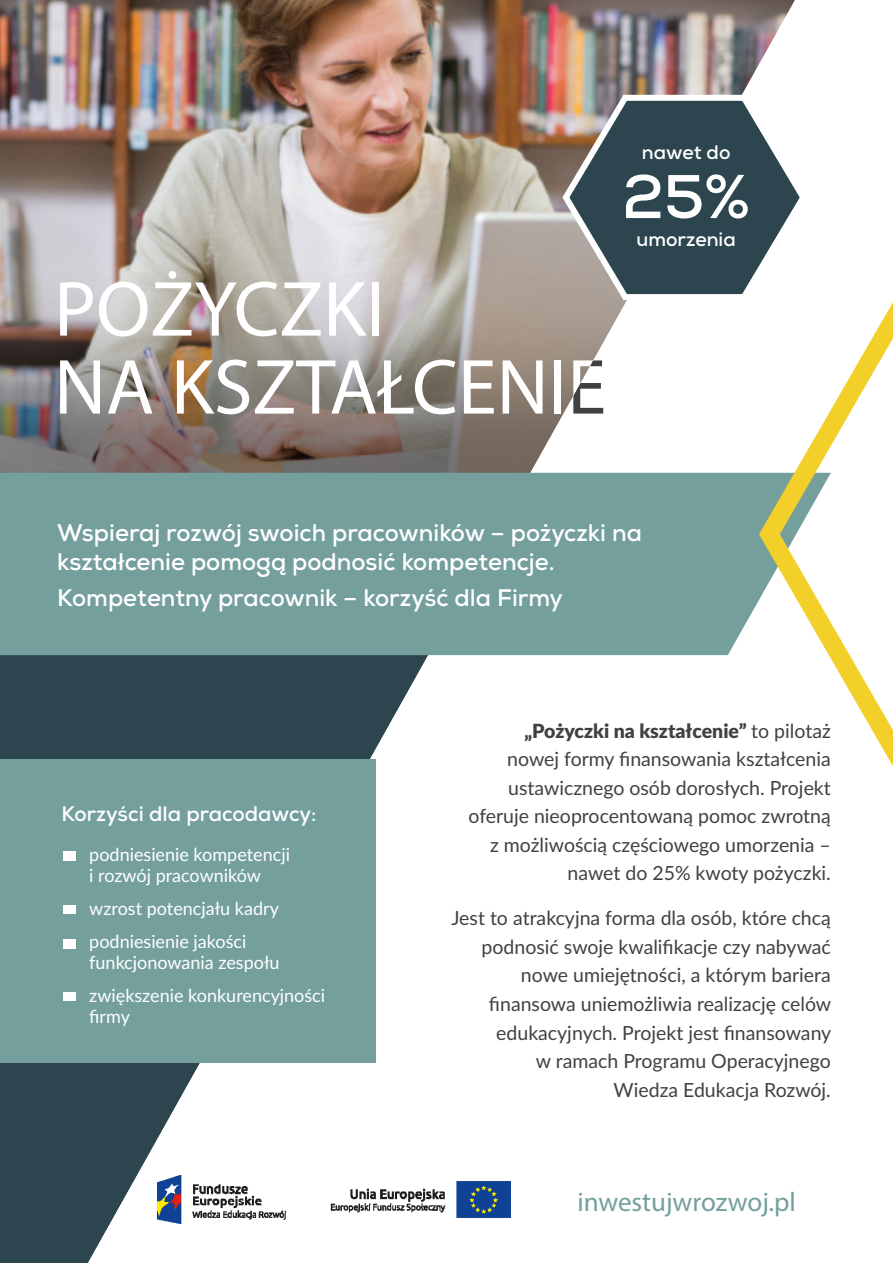
<style>
.page{position:relative;width:893px;height:1263px;background:#fff}
.page>*{position:absolute;margin:0;border:0;box-sizing:border-box;transform-origin:0 0}
.t1{font:78.9px/78px "Myriad Pro";color:#fff}
.t2{font:700 61.5px "Nexa";color:#fff}
.t3{font:27px "Myriad Pro";color:#749f9d}
.t4{font:700 24px/28.8px "Nexa";color:#fff}
.t5{font:700 21px "Nexa";color:#fff}
.t6{font:19.5px/28.5px "Lato";color:#414042;text-align:right}
.t7{font:700 19.5px "Nexa";color:#fff}
.t8{font:18px/33px "Lato";color:#fff}
.s1{font-weight:900}
</style>
<div class="page">
<div style="left:0;top:655px;width:88px;height:608px;background:#2c454e"></div>
<img style="left:0;top:0;width:88px;height:473px">
<img style="left:88px;top:0;width:707px;height:1263px">
<svg style="left:559px;top:92px;width:241px;height:213px;background:#606e72"></svg>
<div style="left:0;top:473px;width:749px;height:182px;background:#749f9d"></div>
<svg style="left:749px;top:223px;width:144px;height:616px"></svg>
<div style="left:0;top:760px;width:376px;height:303px;background:#749f9d"></div>
<svg style="left:64px;top:852px;width:11px;height:8px"></svg>
<svg style="left:64px;top:905px;width:11px;height:9px"></svg>
<svg style="left:64px;top:940px;width:11px;height:8px"></svg>
<svg style="left:64px;top:992px;width:11px;height:9px"></svg>
<img style="left:157px;top:1176px;width:353px;height:47px">
<p class="t7" style="left:642px;top:140px;width:90px">nawet do</p>
<h2 class="t2" style="left:622px;top:157px;width:129px">25%</h2>
<h1 class="t1" style="left:54px;top:269px;width:554px">POŻYCZKI<br>NA KSZTAŁCENIE</h1>
<p class="t7" style="left:637px;top:226px;width:101px">umorzenia</p>
<p class="t4" style="left:57px;top:518px;width:586px">Wspieraj rozwój swoich pracowników – pożyczki na kształcenie pomogą podnosić kompetencje.</p>
<p class="t4" style="left:57px;top:583px;width:507px">Kompetentny pracownik – korzyść dla Firmy</p>
<p class="t5" style="left:62px;top:800px;width:256px">Korzyści dla pracodawcy:</p>
<p class="t8" style="left:89px;top:843px;width:202px;line-height:21px">podniesienie kompetencji i rozwój pracowników</p>
<p class="t8" style="left:89px;top:891px;width:191px">wzrost potencjału kadry podniesienie jakości</p>
<p class="t8" style="left:89px;top:945px;width:237px">funkcjonowania zespołu zwiększenie konkurencyjności</p>
<p class="t8" style="left:89px;top:999px;width:42px">firmy</p>
<p class="t6" style="left:468px;top:716px;width:364px"><span class="s1">„Pożyczki na kształcenie”</span> to pilotaż nowej formy finansowania kształcenia ustawicznego osób dorosłych. Projekt oferuje nieoprocentowaną pomoc zwrotną z możliwością częściowego umorzenia – nawet do 25% kwoty pożyczki.</p>
<p class="t6" style="left:451px;top:903px;width:381px">Jest to atrakcyjna forma dla osób, które chcą podnosić swoje kwalifikacje czy nabywać nowe umiejętności, a którym bariera finansowa uniemożliwia realizację celów edukacyjnych. Projekt jest finansowany<br>w ramach Programu Operacyjnego<br>Wiedza Edukacja Rozwój.</p>
<h3 class="t3" style="left:577px;top:1185px;width:220px">inwestujwrozwoj.pl</h3>
</div>
